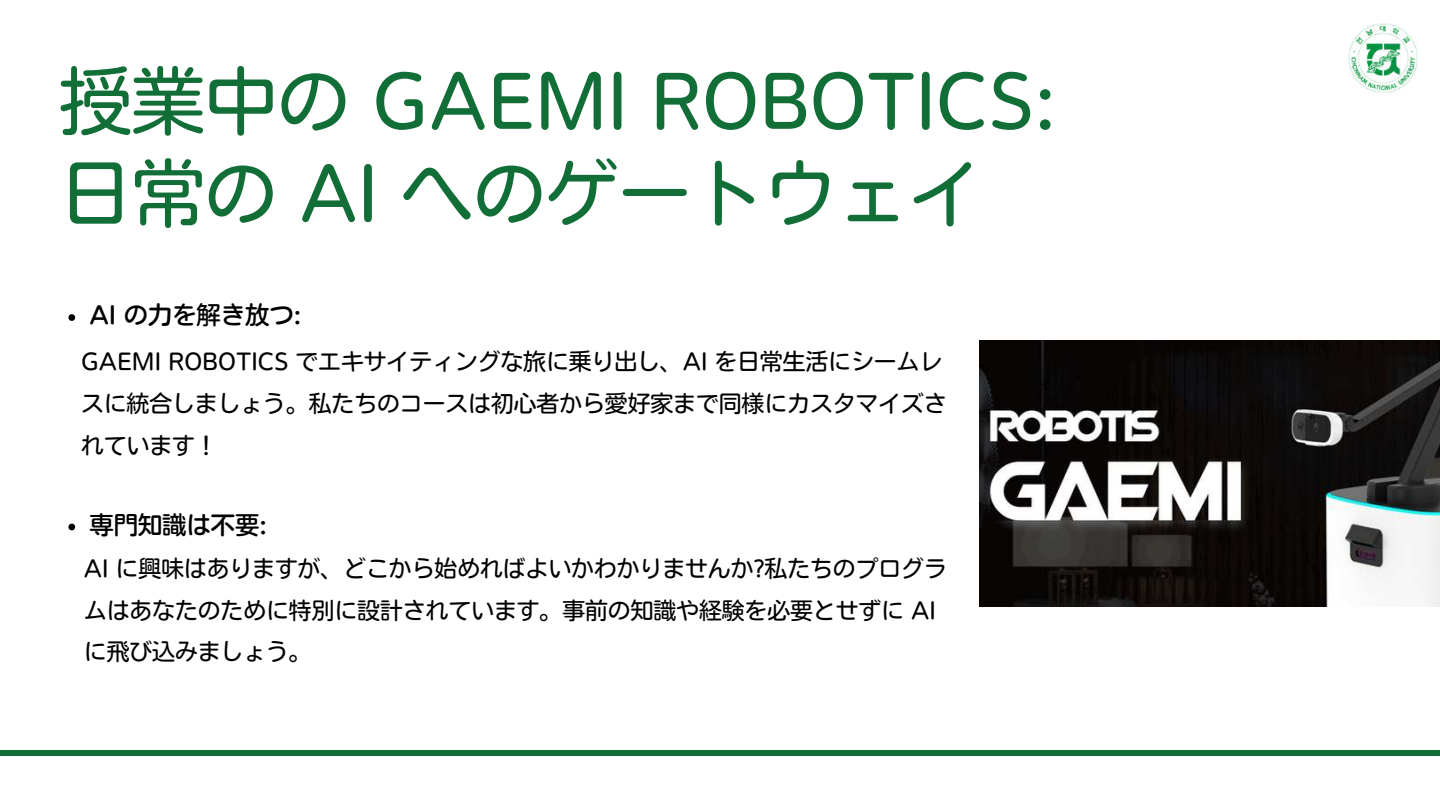
<style>
.page{position:relative;width:1440px;height:810px;background:#fff}
.page>*{position:absolute;margin:0;border:0;box-sizing:border-box;transform-origin:0 0}
.t1{font:72.75px/92.2px "Nud Motoya Maru Std W3";color:#116e37}
.t2{font:24.3px "Nud Motoya Maru Std W4";color:#000}
.t3{font:22.8px/41.7px "Nud Motoya Maru Std W3";color:#000}
</style>
<div class="page">
<div style="left:0;top:750px;width:1440px;height:6px;background:#116e37"></div>
<img style="left:980px;top:341px;width:460px;height:265px">
<img style="left:1349px;top:24px;width:68px;height:69px">
<svg style="left:68px;top:314px;width:7px;height:7px"></svg>
<svg style="left:68px;top:524px;width:7px;height:6px"></svg>
<h1 class="t1" style="left:59px;top:55px;width:999px">授業中の GAEMI ROBOTICS:日常の AI へのゲートウェイ</h1>
<p class="t2" style="left:89px;top:303px;width:213px">AI の力を解き放つ:</p>
<p class="t3" style="left:81px;top:341px;width:867px">GAEMI ROBOTICS でエキサイティングな旅に乗り出し、AI を日常生活にシームレスに統合しましょう。私たちのコースは初心者から愛好家まで同様にカスタマイズされています！</p>
<p class="t2" style="left:89px;top:512px;width:179px">専門知識は不要:</p>
<p class="t3" style="left:84px;top:548px;width:864px">AI に興味はありますが、どこから始めればよいかわかりませんか?私たちのプログラムはあなたのために特別に設計されています。事前の知識や経験を必要とせずに AIに飛び込みましょう。</p>
</div>
